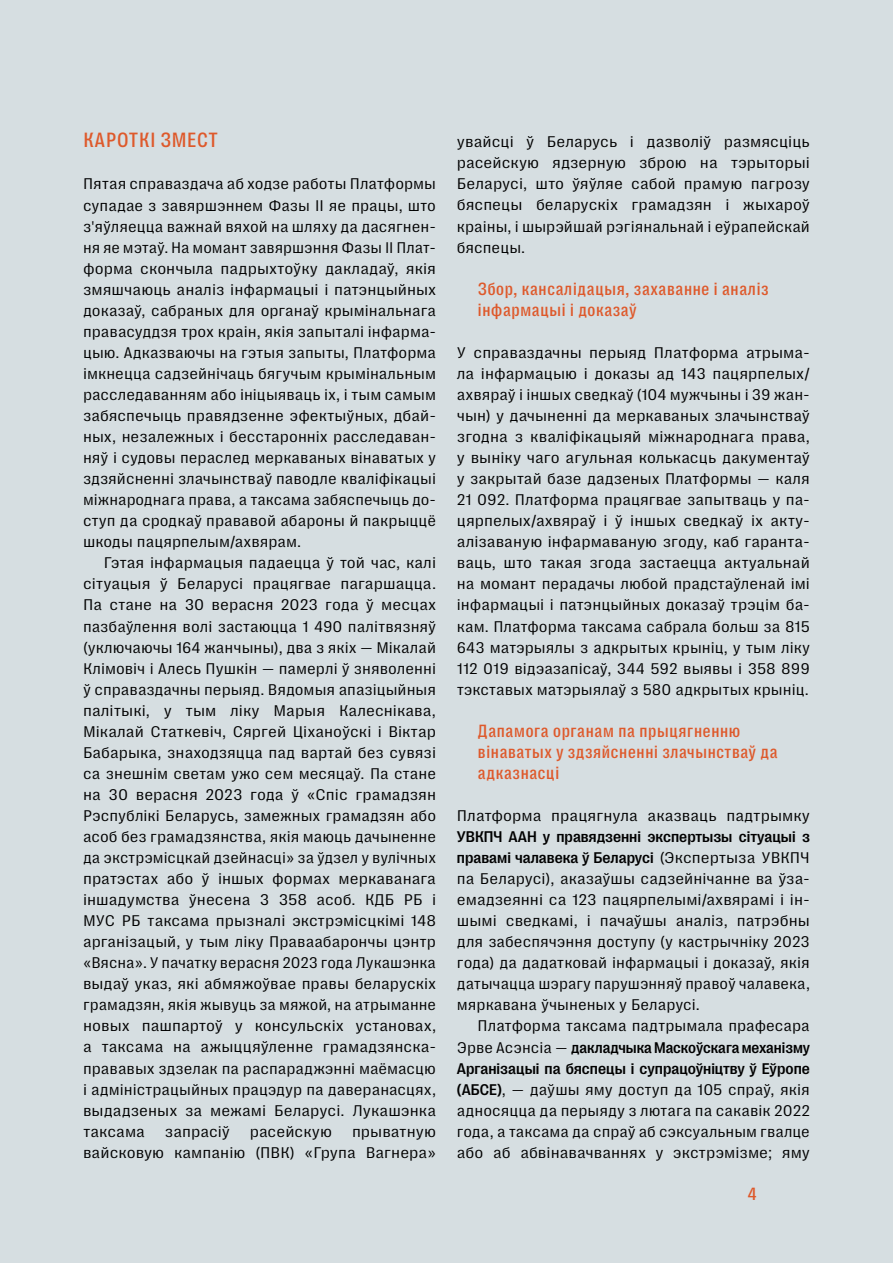
<style>
.page{position:relative;width:893px;height:1263px;background:#d6dee1}
.page>*{position:absolute;margin:0;border:0;box-sizing:border-box;transform-origin:0 0}
.t1{font:500 21px "PP Right Grotesk Text Compact";color:#de592b}
.t2{font:500 18px/21px "PP Right Grotesk Text Compact";color:#de592b}
.t3{font:15.75px/21px "PP Right Grotesk Text";color:#000;text-align:justify}
.t4{font:500 15.75px/21px "PP Right Grotesk";color:#000}
.s1{font-family:"PP Right Grotesk Text";font-weight:400}
.s2{font-family:"PP Right Grotesk";font-weight:500}
</style>
<div class="page">
<h1 class="t1" style="left:83px;top:129px;width:137px">КАРОТКІ ЗМЕСТ</h1>
<p class="t3" style="left:83px;top:174px;width:355px">Пятая справаздача аб ходзе работы Платформы супадае з завяршэннем Фазы II яе працы, што з'яўляецца важнай вяхой на шляху да дасягнен&shy;ня яе мэтаў. На момант завяршэння Фазы II Плат&shy;форма скончыла падрыхтоўку дакладаў, якія змяшчаюць аналіз інфармацыі і патэнцыйных доказаў, сабраных для органаў крымінальнага правасуддзя трох краін, якія запыталі інфарма&shy;цыю. Адказваючы на гэтыя запыты, Платформа імкнецца садзейнічаць бягучым крымінальным расследаванням або ініцыяваць іх, і тым самым забяспечыць правядзенне эфектыўных, дбай&shy;ных, незалежных і бесстаронніх расследаван&shy;няў і судовы пераслед меркаваных вінаватых у здзяйсненні злачынстваў паводле кваліфікацыі міжнароднага права, а таксама забяспечыць до&shy;ступ да сродкаў прававой абароны й пакрыццё шкоды пацярпелым/ахвярам.</p>
<p class="t3" style="left:83px;top:552px;width:355px;text-indent:21px">Гэтая інфармацыя падаецца ў той час, калі сітуацыя ў Беларусі працягвае пагаршацца.<br>Па стане на 30 верасня 2023 года ў месцах пазбаўлення волі застаюцца 1 490 палітвязняў (уключаючы 164 жанчыны), два з якіх — Мікалай Клімовіч і Алесь Пушкін — памерлі ў зняволенні ў справаздачны перыяд. Вядомыя апазіцыйныя палітыкі, у тым ліку Марыя Калеснікава, Мікалай Статкевіч, Сяргей Ціханоўскі і Віктар Бабарыка, знаходзяцца пад вартай без сувязі са знешнім светам ужо сем месяцаў. Па стане на 30 верасня 2023 года ў «Спіс грамадзян Рэспублікі Беларусь, замежных грамадзян або асоб без грамадзянства, якія маюць дачыненне да экстрэмісцкай дзейнасці» за ўдзел у вулічных пратэстах або ў іншых формах меркаванага іншадумства ўнесена 3 358 асоб. КДБ РБ і МУС РБ таксама прызналі экстрэмісцкімі 148 арганізацый, у тым ліку Праваабарончы цэнтр «Вясна». У пачатку верасня 2023 года Лукашэнка выдаў указ, які абмяжоўвае правы беларускіх грамадзян, якія жывуць за мяжой, на атрыманне новых пашпартоў у консульскіх установах, а таксама на ажыццяўленне грамадзянска&shy;прававых здзелак па распараджэнні маёмасцю і адміністрацыйных працэдур па даверанасцях, выдадзеных за межамі Беларусі. Лукашэнка таксама</p>
<p class="t3" style="left:165px;top:1121px;width:169px">запрасіў расейскую</p>
<p class="t3" style="left:83px;top:1121px;width:355px;text-align:right">прыватную<br>вайсковую кампанію (ПВК) «Група Вагнера»</p>
<p class="t3" style="left:457px;top:131px;width:355px">увайсці ў Беларусь і дазволіў размясціць расейскую ядзерную зброю на тэрыторыі Беларусі, што ўяўляе сабой прамую пагрозу бяспецы беларускіх грамадзян і жыхароў краіны, і шырэйшай рэгіянальнай і еўрапейскай бяспецы.</p>
<p class="t2" style="left:478px;top:278px;width:293px">Збор, кансалідацыя, захаванне і аналіз інфармацыі і доказаў</p>
<p class="t3" style="left:457px;top:342px;width:355px">У справаздачны перыяд Платформа атрыма&shy;ла інфармацыю і доказы ад 143 пацярпелых/ ахвяраў і іншых сведкаў (104 мужчыны і 39 жан&shy;чын) у дачыненні да меркаваных злачынстваў згодна з кваліфікацыяй міжнароднага права, у выніку чаго агульная колькасць дакументаў у закрытай базе дадзеных Платформы — каля 21 092. Платформа працягвае запытваць у па&shy;цярпелых/ахвяраў і ў іншых сведкаў іх акту&shy;алізаваную інфармаваную згоду, каб гаранта&shy;ваць, што такая згода застаецца актуальнай на момант перадачы любой прадстаўленай імі інфармацыі і патэнцыйных доказаў трэцім ба&shy;кам. Платформа таксама сабрала больш за 815<br>643 матэрыялы з адкрытых крыніц, у тым ліку 112 019 відэазапісаў, 344 592 выявы і 358 899 тэкставых матэрыялаў з 580 адкрытых крыніц.</p>
<p class="t2" style="left:478px;top:720px;width:302px">Дапамога органам па прыцягненню вінаватых у здзяйсненні злачынстваў да адказнасці</p>
<p class="t3" style="left:457px;top:805px;width:355px">Платформа працягнула аказваць падтрымку</p>
<p class="t4" style="left:457px;top:826px;width:355px">УВКПЧ ААН у правядзенні экспертызы сітуацыі з правамі чалавека ў Беларусі <span class="s1">(Экспертыза УВКПЧ</span></p>
<p class="t3" style="left:457px;top:868px;width:355px">па Беларусі), аказаўшы садзейнічанне ва ўза&shy;емадзеянні са 123 пацярпелымі/ахвярамі і ін&shy;шымі сведкамі, і пачаўшы аналіз, патрэбны для забеспячэння доступу (у кастрычніку 2023 года) да дадатковай інфармацыі і доказаў, якія датычацца шэрагу парушэнняў правоў чалавека, мяркавана ўчыненых у Беларусі.</p>
<p class="t3" style="left:478px;top:1015px;width:334px">Платформа таксама падтрымала прафесара</p>
<p class="t4" style="left:457px;top:1036px;width:355px"><span class="s1">Эрве Асэнсіа —</span> дакладчыка Маскоўскага механізму<br>Арганізацыі па бяспецы і супрацоўніцтву ў Еўропе</p>
<p class="t3" style="left:457px;top:1079px;width:355px"><span class="s2">(АБСЕ)</span>, — даўшы яму доступ да 105 спраў, якія адносяцца да перыяду з лютага па сакавік 2022 года, а таксама да спраў аб сэксуальным гвалце або аб абвінавачваннях у экстрэмізме; яму</p>
<p class="t2" style="left:748px;top:1183px;width:11px">4</p>
</div>
